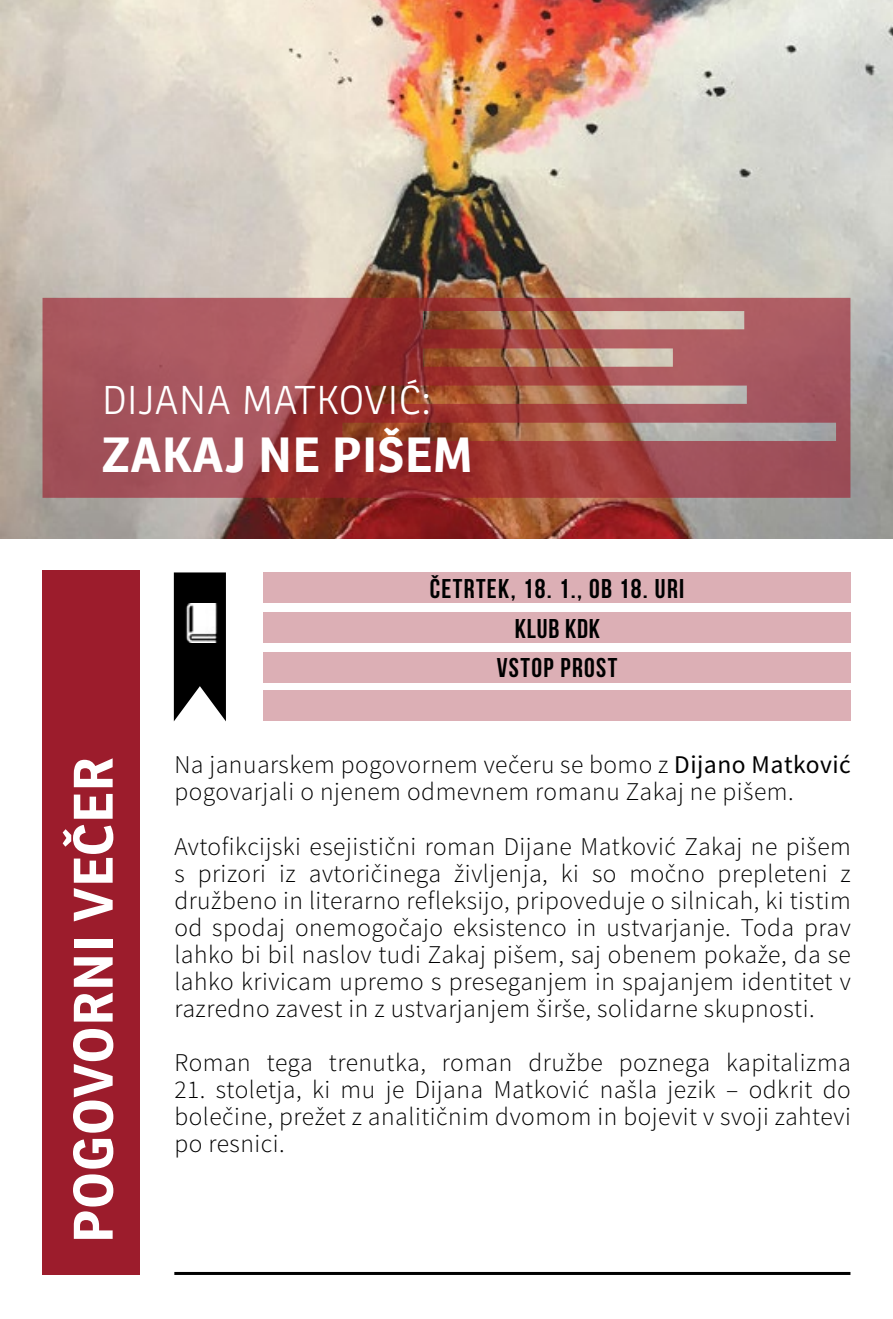
<style>
.page{position:relative;width:893px;height:1319px;background:#fff}
.page>*{position:absolute;margin:0;border:0;box-sizing:border-box;transform-origin:0 0}
.t1{font:700 54px "Ronnia";letter-spacing:.02em;color:#fff}
.t2{font:700 48px "Ronnia";letter-spacing:.02em;color:#fff}
.t3{font:300 39px "Ronnia";letter-spacing:.02em;color:#fff}
.t4{font:700 27px "Bebas Neue";letter-spacing:.05em;color:#000101}
.t5{font:700 27px "Bebas Neue";letter-spacing:.05em;color:#000}
.t6{font:300 25.5px/27px "Source Sans Pro";letter-spacing:.02em;color:#000101;text-align:justify}
.s1{font-weight:400}
</style>
<div class="page">
<img style="left:0;top:0;width:893px;height:538px">
<div style="left:43px;top:570px;width:97px;height:704px;background:#9c1c2c"></div>
<div style="left:263px;top:572px;width:587px;height:30px;background:#dcafb5"></div>
<div style="left:263px;top:612px;width:587px;height:30px;background:#dcafb5"></div>
<div style="left:263px;top:652px;width:587px;height:30px;background:#dcafb5"></div>
<div style="left:263px;top:690px;width:587px;height:30px;background:#dcafb5"></div>
<hr style="left:174px;top:1271px;width:676px;height:3px;background:#000">
<svg style="left:174px;top:572px;width:52px;height:149px;background:#272727"></svg>
<svg style="left:43px;top:298px;width:807px;height:199px;background:#a45352"></svg>
<img style="left:182px;top:603px;width:39px;height:39px">
<h3 class="t3" style="left:102px;top:376px;width:330px">DIJANA MATKOVIĆ:</h3>
<h2 class="t2" style="left:102px;top:424px;width:372px">ZAKAJ NE PIŠEM</h2>
<p class="t4" style="left:430px;top:573px;width:256px">ČETRTEK, 18. 1., OB 18. URI</p>
<p class="t5" style="left:515px;top:613px;width:87px">KLUB KDK</p>
<h1 class="t1" style="left:59px;top:1242px;width:487px;rotate:-90deg">POGOVORNI VEČER</h1>
<p class="t5" style="left:497px;top:653px;width:122px">VSTOP PROST</p>
<p class="t6" style="left:174px;top:751px;width:678px">Na januarskem pogovornem večeru se bomo z <span class="s1">Dijano Matković </span>pogovarjali o njenem odmevnem romanu Zakaj ne pišem.</p>
<p class="t6" style="left:174px;top:832px;width:678px">Avtofikcijski esejistični roman Dijane Matković Zakaj ne pišem s prizori iz avtoričinega življenja, ki so močno prepleteni z družbeno in literarno refleksijo, pripoveduje o silnicah, ki tistim od spodaj onemogočajo eksistenco in ustvarjanje. Toda prav lahko bi bil naslov tudi Zakaj pišem, saj obenem pokaže, da se lahko krivicam upremo s preseganjem in spajanjem identitet v razredno zavest in z ustvarjanjem širše, solidarne skupnosti.</p>
<p class="t6" style="left:174px;top:1048px;width:678px">Roman tega trenutka, roman družbe poznega kapitalizma</p>
<p class="t6" style="left:174px;top:1075px;width:678px">21. stoletja, ki mu je Dijana Matković našla jezik – odkrit do bolečine, prežet z analitičnim dvomom in bojevit v svoji zahtevi po resnici.</p>
</div>
